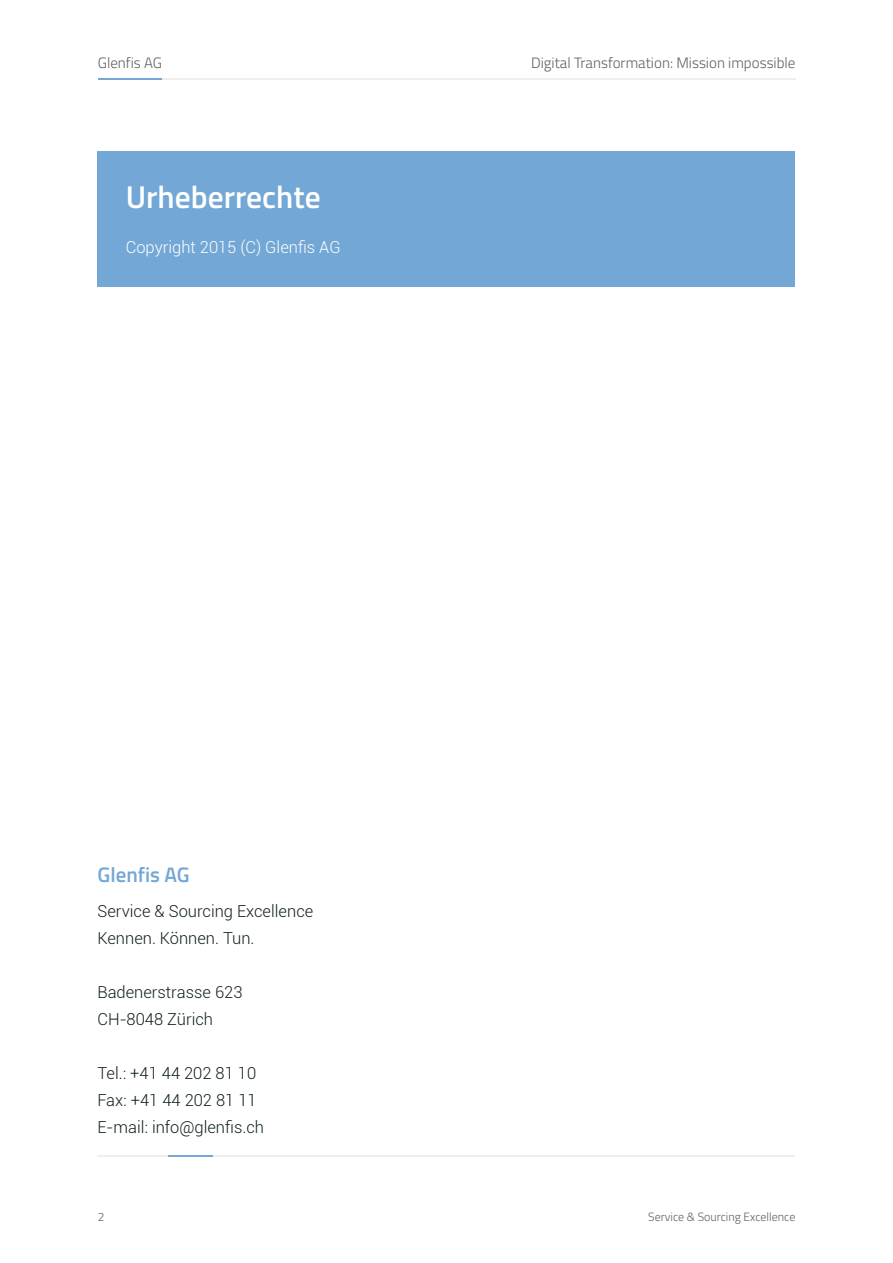
<style>
.page{position:relative;width:893px;height:1263px;background:#fff}
.page>*{position:absolute;margin:0;border:0;box-sizing:border-box;transform-origin:0 0}
.Heading_1{font:600 31.5px "Titillium Web";color:#fff}
.Heading_4{font:600 21px "Titillium Web";color:#73a7d5}
.Paragraph{font:300 16.5px "Roboto";color:#101e1e}
.Paragraph-2{font:300 16.5px "Roboto";color:#fff}
.t1{font:300 15px "Titillium Web";color:#606161}
.t2{font:300 12px "Titillium Web";color:#606161}
</style>
<div class="page">
<hr style="left:98px;top:78px;width:698px;height:2px;background:#efefef">
<hr style="left:98px;top:78px;width:63px;height:2px;background:#73a7d5">
<hr style="left:98px;top:1155px;width:697px;height:2px;background:#efefef">
<hr style="left:168px;top:1155px;width:45px;height:2px;background:#73a7d5">
<div style="left:98px;top:152px;width:697px;height:135px;background:#73a7d5"></div>
<p class="t1" style="left:98px;top:52px;width:66px">Glenfis AG</p>
<p class="t1" style="left:531px;top:52px;width:266px">Digital Transformation: Mission impossible</p>
<p class="Heading_1" style="left:126px;top:173px;width:196px">Urheberrechte</p>
<p class="Paragraph-2" style="left:126px;top:235px;width:216px">Copyright 2015 (C) Glenfis AG</p>
<p class="Heading_4" style="left:98px;top:859px;width:94px">Glenfis AG</p>
<p class="Paragraph" style="left:98px;top:899px;width:217px">Service &amp; Sourcing Excellence</p>
<p class="Paragraph" style="left:98px;top:926px;width:158px">Kennen. Können. Tun.</p>
<p class="Paragraph" style="left:98px;top:980px;width:147px">Badenerstrasse 623</p>
<p class="Paragraph" style="left:98px;top:1007px;width:117px">CH-8048 Zürich</p>
<p class="Paragraph" style="left:98px;top:1061px;width:160px">Tel.: +41 44 202 81 10</p>
<p class="Paragraph" style="left:98px;top:1088px;width:161px">Fax: +41 44 202 81 11</p>
<p class="Paragraph" style="left:98px;top:1115px;width:168px">E-mail: info@glenfis.ch</p>
<p class="t2" style="left:98px;top:1208px;width:8px">2</p>
<p class="t2" style="left:648px;top:1208px;width:149px">Service &amp; Sourcing Excellence</p>
</div>
